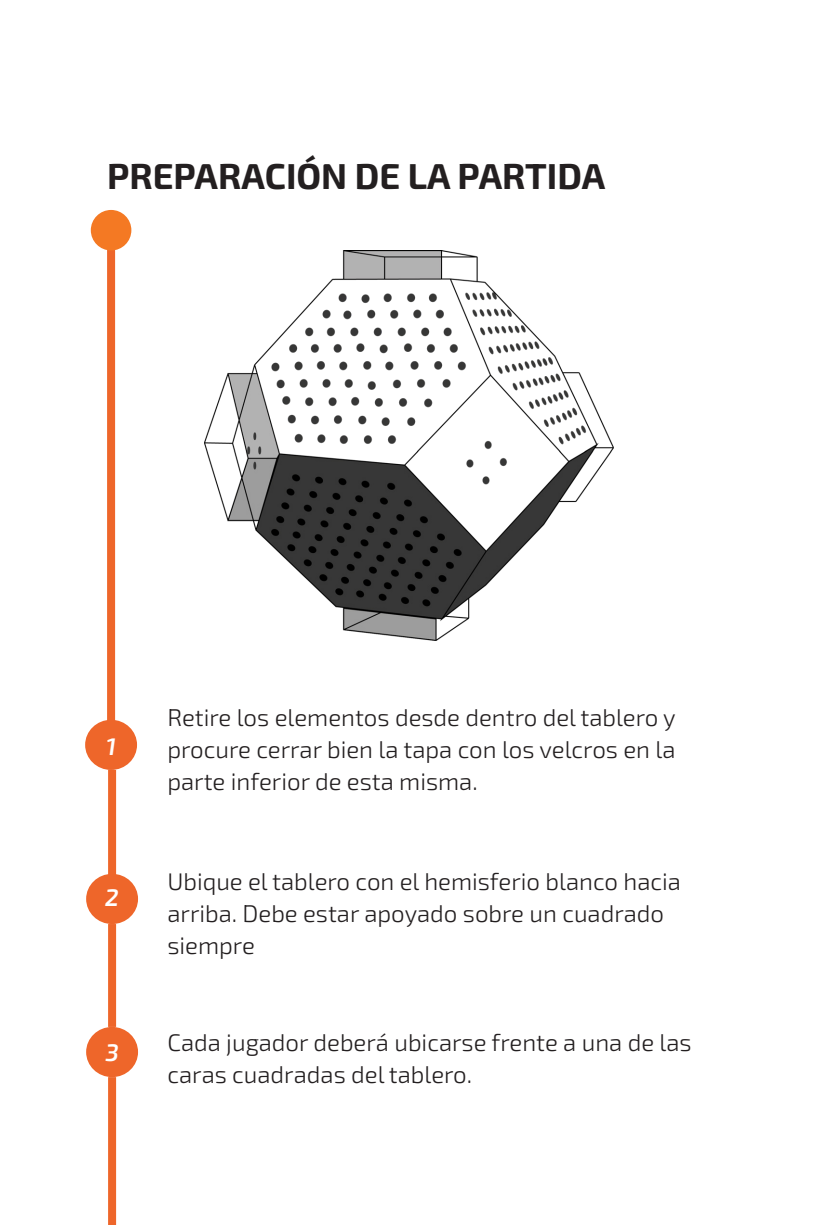
<style>
.page{position:relative;width:823px;height:1225px;background:#fff}
.page>*{position:absolute;margin:0;border:0;box-sizing:border-box;transform-origin:0 0}
.t1{font:700 36px "Exo 2";color:#231f20}
.t2{font:300 24px/32px "Exo 2";color:#231f20}
.t3{font:italic 600 24px "Exo 2";color:#fff}
</style>
<div class="page">
<img style="left:204px;top:250px;width:408px;height:390px">
<div style="left:85px;top:720px;width:52px;height:50px;background:#ee662a;border-radius:50%"></div>
<div style="left:86px;top:874px;width:52px;height:50px;background:#ee662a;border-radius:50%"></div>
<div style="left:86px;top:1027px;width:52px;height:50px;background:#ee662a;border-radius:50%"></div>
<div style="left:107px;top:233px;width:8px;height:512px;background:#ee662a"></div>
<div style="left:108px;top:770px;width:8px;height:112px;background:#ee662a"></div>
<div style="left:108px;top:924px;width:8px;height:103px;background:#ee662a"></div>
<div style="left:108px;top:1077px;width:8px;height:148px;background:#ee662a"></div>
<div style="left:91px;top:210px;width:40px;height:40px;background:#f47923;border-radius:50%"></div>
<p class="t1" style="left:107px;top:151px;width:499px">PREPARACIÓN DE LA PARTIDA</p>
<p class="t3" style="left:106px;top:729px;width:11px">1</p>
<p class="t3" style="left:105px;top:880px;width:15px">2</p>
<p class="t3" style="left:105px;top:1035px;width:15px">3</p>
<p class="t2" style="left:167px;top:700px;width:509px;text-align:justify">Retire los elementos desde dentro del tablero y procure cerrar bien la tapa con los velcros en la parte inferior de esta misma.</p>
<p class="t2" style="left:167px;top:865px;width:514px">Ubique el tablero con el hemisferio blanco hacia arriba. Debe estar apoyado sobre un cuadrado siempre</p>
<p class="t2" style="left:167px;top:1025px;width:525px">Cada jugador deberá ubicarse frente a una de las caras cuadradas del tablero.</p>
</div>
